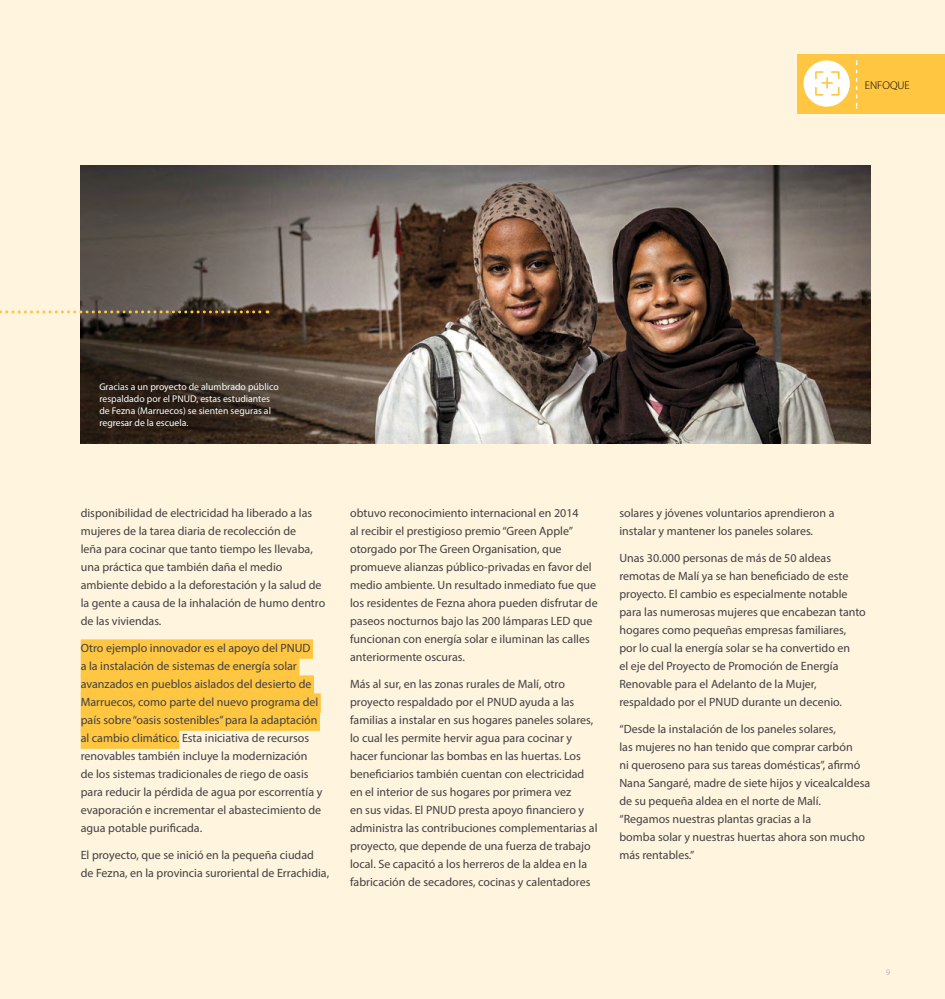
<style>
.page{position:relative;width:945px;height:999px;background:#fff4de}
.page>*{position:absolute;margin:0;border:0;box-sizing:border-box;transform-origin:0 0}
.t1{font:12px/18px "Myriad Pro";color:#414042}
.t2{font:300 11.25px "Myriad Pro";color:#000}
.t3{font:9.75px/12px "Myriad Pro";color:#fff}
.t4{font:300 8.25px "Myriad Pro";color:#939598}
</style>
<div class="page">
<img style="left:81px;top:166px;width:790px;height:278px">
<svg style="left:0;top:310px;width:268px;height:3px"></svg>
<div style="left:81px;top:639px;width:232px;height:20px;background:#ffc641"></div>
<div style="left:81px;top:657px;width:218px;height:20px;background:#ffc641"></div>
<div style="left:81px;top:675px;width:233px;height:20px;background:#ffc641"></div>
<div style="left:81px;top:693px;width:240px;height:20px;background:#ffc641"></div>
<div style="left:81px;top:711px;width:239px;height:20px;background:#ffc641"></div>
<div style="left:81px;top:729px;width:98px;height:20px;background:#ffc641"></div>
<div style="left:797px;top:54px;width:148px;height:59px;background:#ffc641"></div>
<div style="left:804px;top:60px;width:46px;height:47px;background:#fff;border-radius:50%"></div>
<svg style="left:856px;top:61px;width:1px;height:48px"></svg>
<svg style="left:815px;top:71px;width:25px;height:25px"></svg>
<p class="t2" style="left:865px;top:79px;width:47px">ENFOQUE</p>
<p class="t3" style="left:99px;top:381px;width:181px">Gracias a un proyecto de alumbrado público respaldado por el PNUD, estas estudiantes de Fezna (Marruecos) se sienten seguras al regresar de la escuela.</p>
<p class="t1" style="left:81px;top:504px;width:246px">disponibilidad de electricidad ha liberado a las mujeres de la tarea diaria de recolección de<br>leña para cocinar que tanto tiempo les llevaba, una práctica que también daña el medio ambiente debido a la deforestación y la salud de la gente a causa de la inhalación de humo dentro de las viviendas.</p>
<p class="t1" style="left:81px;top:639px;width:243px">Otro ejemplo innovador es el apoyo del PNUD<br>a la instalación de sistemas de energía solar avanzados en pueblos aislados del desierto de Marruecos, como parte del nuevo programa del país sobre “oasis sostenibles” para la adaptación al cambio climático. Esta iniciativa de recursos renovables también incluye la modernización de los sistemas tradicionales de riego de oasis para reducir la pérdida de agua por escorrentía y evaporación e incrementar el abastecimiento de agua potable purificada.</p>
<p class="t1" style="left:81px;top:846px;width:250px">El proyecto, que se inició en la pequeña ciudad de Fezna, en la provincia suroriental de Errachidia,</p>
<p class="t1" style="left:350px;top:504px;width:249px">obtuvo reconocimiento internacional en 2014<br>al recibir el prestigioso premio “Green Apple” otorgado por The Green Organisation, que promueve alianzas público-privadas en favor del medio ambiente. Un resultado inmediato fue que los residentes de Fezna ahora pueden disfrutar de paseos nocturnos bajo las 200 lámparas LED que funcionan con energía solar e iluminan las calles anteriormente oscuras.</p>
<p class="t1" style="left:350px;top:675px;width:249px">Más al sur, en las zonas rurales de Malí, otro proyecto respaldado por el PNUD ayuda a las familias a instalar en sus hogares paneles solares, lo cual les permite hervir agua para cocinar y hacer funcionar las bombas en las huertas. Los beneficiarios también cuentan con electricidad en el interior de sus hogares por primera vez<br>en sus vidas. El PNUD presta apoyo financiero y administra las contribuciones complementarias al proyecto, que depende de una fuerza de trabajo local. Se capacitó a los herreros de la aldea en la fabricación de secadores, cocinas y calentadores</p>
<p class="t1" style="left:619px;top:504px;width:217px">solares y jóvenes voluntarios aprendieron a instalar y mantener los paneles solares.</p>
<p class="t1" style="left:619px;top:549px;width:248px">Unas 30.000 personas de más de 50 aldeas remotas de Malí ya se han beneficiado de este proyecto. El cambio es especialmente notable para las numerosas mujeres que encabezan tanto hogares como pequeñas empresas familiares, por lo cual la energía solar se ha convertido en<br>el eje del Proyecto de Promoción de Energía Renovable para el Adelanto de la Mujer, respaldado por el PNUD durante un decenio.</p>
<p class="t1" style="left:619px;top:720px;width:252px">“Desde la instalación de los paneles solares,<br>las mujeres no han tenido que comprar carbón<br>ni queroseno para sus tareas domésticas”, afirmó Nana Sangaré, madre de siete hijos y vicealcaldesa de su pequeña aldea en el norte de Malí. “Regamos nuestras plantas gracias a la<br>bomba solar y nuestras huertas ahora son mucho más rentables.”</p>
<p class="t4" style="left:886px;top:968px;width:6px">9</p>
</div>
